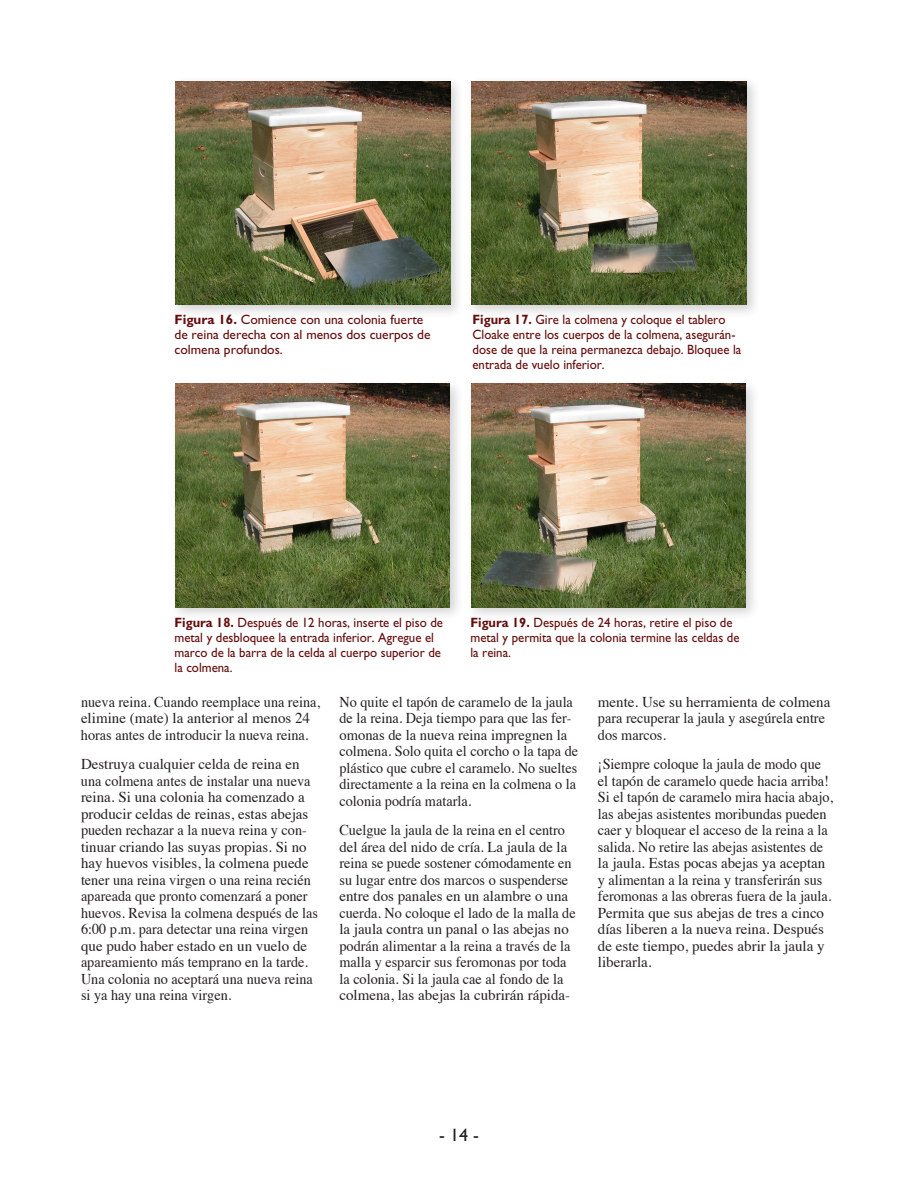
<style>
.page{position:relative;width:918px;height:1188px;background:#fff}
.page>*{position:absolute;margin:0;border:0;box-sizing:border-box;transform-origin:0 0}
.t1{font:18px "Gill Sans";color:#231f20}
.t2{font:15px/16.5px "Times";color:#231f20;scale:.95 1}
.t3{font:15px/16.5px "Times";color:#231f20}
.t4{font:13.5px/15px "Gill Sans";color:#630d0b;scale:.95 1}
.t5{font:13.5px/15px "Gill Sans";color:#630d0b}
.s1{font-weight:700}
</style>
<div class="page">
<div style="left:170px;top:76px;width:295px;height:243px;background:#231f20;opacity:.2"></div>
<img style="left:176px;top:81px;width:274px;height:224px">
<div style="left:466px;top:76px;width:295px;height:243px;background:#231f20;opacity:.2"></div>
<img style="left:471px;top:81px;width:276px;height:224px">
<div style="left:170px;top:379px;width:294px;height:243px;background:#231f20;opacity:.2"></div>
<img style="left:176px;top:384px;width:274px;height:223px">
<div style="left:466px;top:379px;width:294px;height:243px;background:#231f20;opacity:.2"></div>
<img style="left:471px;top:384px;width:275px;height:223px">
<p class="t5" style="left:175px;top:312px;width:258px"><span class="s1">Figura 16.</span> Comience con una colonia fuerte de reina derecha con al menos dos cuerpos de colmena profundos.</p>
<p class="t4" style="left:472px;top:312px;width:285px"><span class="s1">Figura 17.</span> Gire la colmena y coloque el tablero Cloake entre los cuerpos de la colmena, asegurán&shy;dose de que la reina permanezca debajo. Bloquee la entrada de vuelo inferior.</p>
<p class="t4" style="left:175px;top:615px;width:284px"><span class="s1">Figura 18.</span> Después de 12 horas, inserte el piso de metal y desbloquee la entrada inferior. Agregue el marco de la barra de la celda al cuerpo superior de la colmena.</p>
<p class="t4" style="left:470px;top:615px;width:285px"><span class="s1">Figura 19.</span> Después de 24 horas, retire el piso de metal y permita que la colonia termine las celdas de la reina.</p>
<p class="t2" style="left:81px;top:692px;width:253px">nueva reina. Cuando reemplace una reina, elimine (mate) la anterior al menos 24 horas antes de introducir la nueva reina.</p>
<p class="t3" style="left:81px;top:755px;width:239px">Destruya cualquier celda de reina en una colmena antes de instalar una nueva reina. Si una colonia ha comenzado a producir celdas de reinas, estas abejas pueden rechazar a la nueva reina y con&shy;tinuar criando las suyas propias. Si no hay huevos visibles, la colmena puede tener una reina virgen o una reina recién apareada que pronto comenzará a poner huevos. Revisa la colmena después de las 6:00 p.m. para detectar una reina virgen que pudo haber estado en un vuelo de apareamiento más temprano en la tarde.<br>Una colonia no aceptará una nueva reina si ya hay una reina virgen.</p>
<p class="t2" style="left:339px;top:692px;width:253px">No quite el tapón de caramelo de la jaula de la reina. Deja tiempo para que las fer&shy;omonas de la nueva reina impregnen la colmena. Solo quita el corcho o la tapa de plástico que cubre el caramelo. No sueltes directamente a la reina en la colmena o la colonia podría matarla.</p>
<p class="t2" style="left:339px;top:821px;width:250px">Cuelgue la jaula de la reina en el centro del área del nido de cría. La jaula de la reina se puede sostener cómodamente en su lugar entre dos marcos o suspenderse entre dos panales en un alambre o una cuerda. No coloque el lado de la malla de la jaula contra un panal o las abejas no podrán alimentar a la reina a través de la malla y esparcir sus feromonas por toda la colonia. Si la jaula cae al fondo de la colmena, las abejas la cubrirán rápida-</p>
<p class="t3" style="left:598px;top:692px;width:234px">mente. Use su herramienta de colmena para recuperar la jaula y asegúrela entre dos marcos.</p>
<p class="t2" style="left:598px;top:755px;width:249px">¡Siempre coloque la jaula de modo que el tapón de caramelo quede hacia arriba!<br>Si el tapón de caramelo mira hacia abajo, las abejas asistentes moribundas pueden caer y bloquear el acceso de la reina a la salida. No retire las abejas asistentes de la jaula. Estas pocas abejas ya aceptan y alimentan a la reina y transferirán sus feromonas a las obreras fuera de la jaula.<br>Permita que sus abejas de tres a cinco días liberen a la nueva reina. Después de este tiempo, puedes abrir la jaula y liberarla.</p>
<p class="t1" style="left:439px;top:1125px;width:41px">- 14 -</p>
</div>
